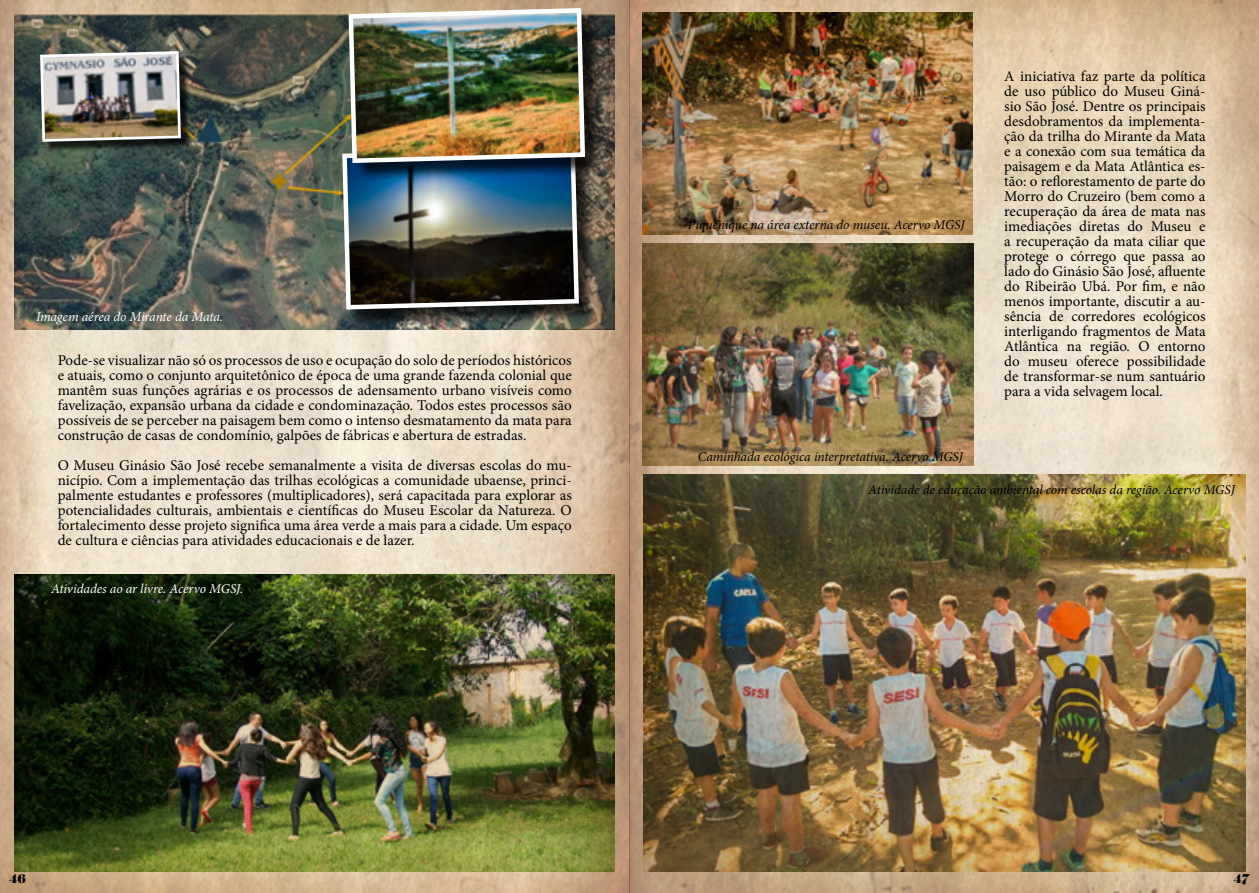
<style>
.page{position:relative;width:1259px;height:893px;background:#fff}
.page>*{position:absolute;margin:0;border:0;box-sizing:border-box;transform-origin:0 0}
.t1{font:15px/15px "Minion Pro";color:#000;text-align:justify}
.t2{font:italic 13.5px "Minion Pro";letter-spacing:-.005em;color:#000}
.t3{font:italic 13.5px "Minion Pro";letter-spacing:-.01em;color:#fff}
.t4{font:12px "Elephant";color:#000}
</style>
<div class="page">
<img style="left:0;top:0;width:1259px;height:893px">
<img style="left:14px;top:574px;width:601px;height:298px">
<img style="left:14px;top:15px;width:601px;height:314px">
<div style="left:345px;top:150px;width:252px;height:179px;background:#000;opacity:.75"></div>
<div style="left:351px;top:11px;width:252px;height:171px;background:#000;opacity:.75"></div>
<img style="left:340px;top:6px;width:247px;height:306px">
<div style="left:42px;top:53px;width:149px;height:99px;background:#000;opacity:.75"></div>
<img style="left:39px;top:50px;width:143px;height:93px">
<img style="left:643px;top:243px;width:330px;height:223px">
<img style="left:643px;top:12px;width:329px;height:222px">
<img style="left:643px;top:474px;width:602px;height:398px">
<p class="t3" style="left:36px;top:307px;width:189px">Imagem aérea do Mirante da Mata.</p>
<p class="t1" style="left:58px;top:353px;width:516px">Pode-se visualizar não só os processos de uso e ocupação do solo de períodos históricos e atuais, como o conjunto arquitetônico de época de uma grande fazenda colonial que mantêm suas funções agrárias e os processos de adensamento urbano visíveis como favelização, expansão urbana da cidade e condominazação. Todos estes processos são possíveis de se perceber na paisagem bem como o intenso desmatamento da mata para construção de casas de condomínio, galpões de fábricas e abertura de estradas.</p>
<p class="t1" style="left:58px;top:458px;width:516px">O Museu Ginásio São José recebe semanalmente a visita de diversas escolas do mu&shy;nicípio. Com a implementação das trilhas ecológicas a comunidade ubaense, princi&shy;palmente estudantes e professores (multiplicadores), será capacitada para explorar as potencialidades culturais, ambientais e científicas do Museu Escolar da Natureza. O fortalecimento desse projeto significa uma área verde a mais para a cidade. Um espaço de cultura e ciências para atividades educacionais e de lazer.</p>
<p class="t3" style="left:51px;top:579px;width:194px">Atividades ao ar livre. Acervo MGSJ.</p>
<p class="t2" style="left:688px;top:216px;width:278px">Piquenique na área externa do museu. Acervo MGSJ</p>
<p class="t1" style="left:1004px;top:69px;width:203px">A iniciativa faz parte da política de uso público do Museu Giná&shy;sio São José. Dentre os principais desdobramentos da implementa&shy;ção da trilha do Mirante da Mata e a conexão com sua temática da paisagem e da Mata Atlântica es&shy;tão: o reflorestamento de parte do Morro do Cruzeiro (bem como a recuperação da área de mata nas imediações diretas do Museu e a recuperação da mata ciliar que protege o córrego que passa ao lado do Ginásio São José, afluente do Ribeirão Ubá. Por fim, e não menos importante, discutir a au&shy;sência de corredores ecológicos interligando fragmentos de Mata Atlântica na região. O entorno do museu oferece possibilidade de transformar-se num santuário para a vida selvagem local.</p>
<p class="t2" style="left:698px;top:447px;width:267px">Caminhada ecológica interpretativa. Acervo MGSJ</p>
<p class="t2" style="left:868px;top:480px;width:368px">Atividade de educação ambiental com escolas da região. Acervo MGSJ</p>
<p class="t4" style="left:9px;top:871px;width:18px">46</p>
<p class="t4" style="left:1233px;top:871px;width:17px">47</p>
</div>
